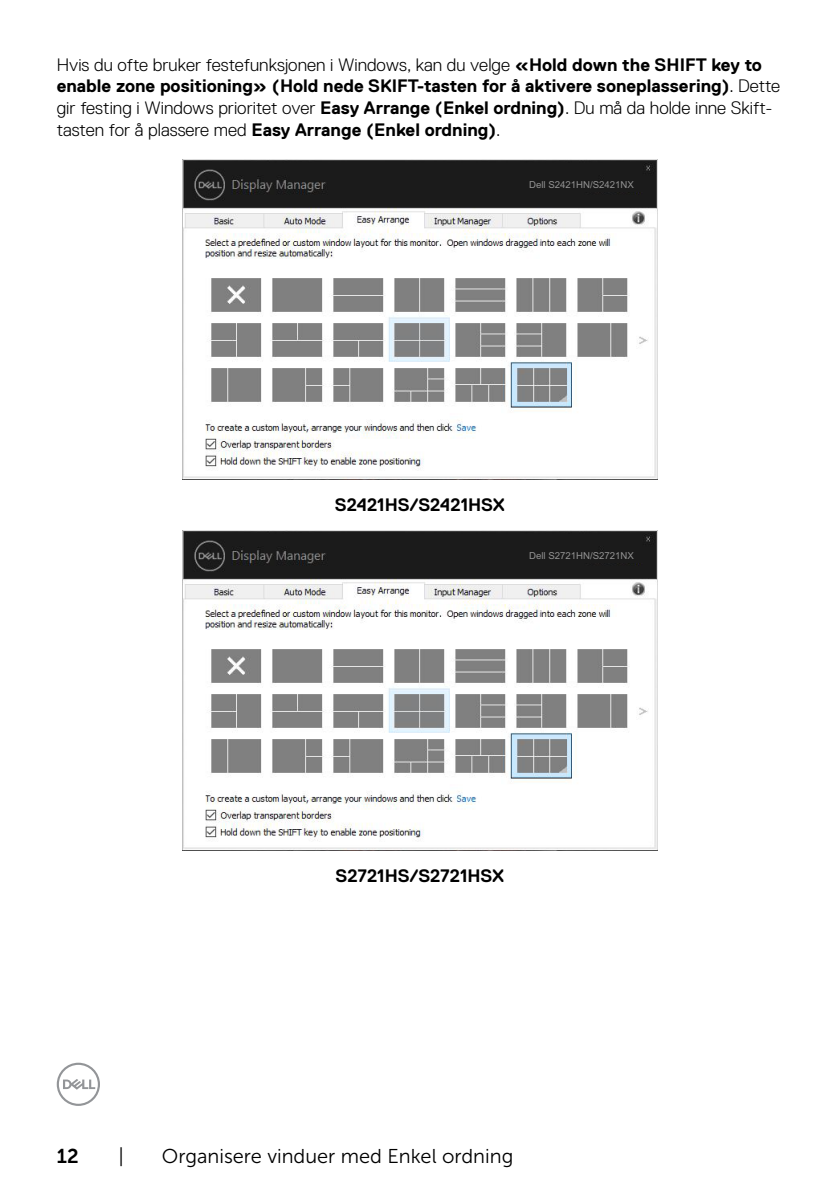
<style>
.page{position:relative;width:840px;height:1191px;background:#fff}
.page>*{position:absolute;margin:0;border:0;box-sizing:border-box;transform-origin:0 0}
.t1{font:20px "Museo Sans For Dell 300";color:#000}
.t2{font:20px "Museo Sans For Dell 700";color:#000}
.t3{font:700 18px/21.6px "Dell Replica";color:#000}
.t4{font:9.6px "Arial";color:#939393}
.s1{font-weight:300}
</style>
<div class="page">
<svg style="left:57px;top:1062px;width:43px;height:44px"></svg>
<img style="left:182px;top:159px;width:475px;height:320px">
<div style="left:539px;top:180px;width:103px;height:11px;background:#1b1b1b"></div>
<img style="left:182px;top:530px;width:475px;height:320px">
<div style="left:539px;top:551px;width:103px;height:11px;background:#1b1b1b"></div>
<p class="t3" style="left:57px;top:54px;width:724px"><span class="s1">Hvis du ofte bruker festefunksjonen i Windows, kan du velge</span> «Hold down the SHIFT key to enable zone positioning» (Hold nede SKIFT-tasten for å aktivere soneplassering)<span class="s1">. Dette gir festing i Windows prioritet over</span> Easy Arrange (Enkel ordning)<span class="s1">. Du må da holde inne Skift&shy;tasten for å plassere med</span> Easy Arrange (Enkel ordning)<span class="s1">.</span></p>
<p class="t4" style="left:529px;top:179px;width:106px">Dell S2421HN/S2421NX</p>
<p class="t3" style="left:335px;top:494px;width:171px">S2421HS/S2421HSX</p>
<p class="t4" style="left:529px;top:550px;width:106px">Dell S2721HN/S2721NX</p>
<p class="t3" style="left:335px;top:865px;width:170px">S2721HS/S2721HSX</p>
<p class="t2" style="left:57px;top:1144px;width:23px">12</p>
<p class="t1" style="left:119px;top:1145px;width:7px">|</p>
<p class="t1" style="left:162px;top:1145px;width:353px">Organisere vinduer med Enkel ordning</p>
</div>
